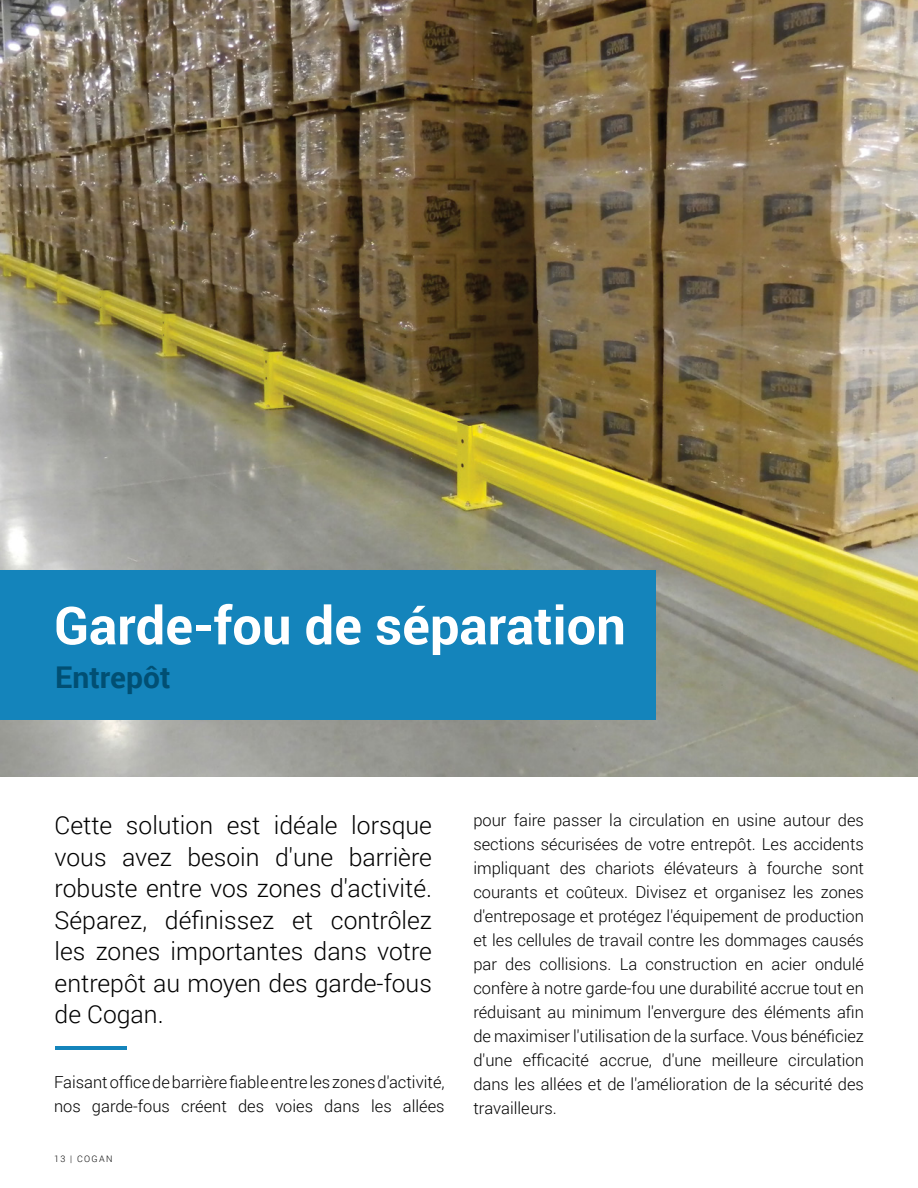
<style>
.page{position:relative;width:918px;height:1188px;background:#fff}
.page>*{position:absolute;margin:0;border:0;box-sizing:border-box;transform-origin:0 0}
.t1{font:700 52.5px "Roboto";color:#fff}
.t2{font:700 30px "Roboto";color:#014f73}
.t3{font:300 24.75px/31.5px "Roboto";color:#000;text-align:justify}
.t4{font:300 16.5px/24px "Roboto";color:#000;text-align:justify}
.t5{font:300 9px "Roboto";letter-spacing:.15em;color:#000}
</style>
<div class="page">
<img style="left:0;top:0;width:918px;height:777px">
<div style="left:0;top:570px;width:656px;height:150px;background:#1484bb"></div>
<hr style="left:56px;top:1047px;width:71px;height:3px;background:#1484bb">
<p class="t1" style="left:54px;top:589px;width:573px">Garde-fou de séparation</p>
<p class="t2" style="left:55px;top:656px;width:117px">Entrepôt</p>
<p class="t3" style="left:55px;top:809px;width:379px">Cette solution est idéale lorsque vous avez besoin d'une barrière robuste entre vos zones d'activité.<br>Séparez, définissez et contrôlez les zones importantes dans votre entrepôt au moyen des garde-fous de Cogan.</p>
<p class="t4" style="left:54px;top:1069px;width:392px">Faisant office de barrière fiable entre les zones d'activité, nos garde-fous créent des voies dans les allées</p>
<p class="t5" style="left:54px;top:1153px;width:60px">13 | COGAN</p>
<p class="t4" style="left:473px;top:807px;width:392px">pour faire passer la circulation en usine autour des sections sécurisées de votre entrepôt. Les accidents impliquant des chariots élévateurs à fourche sont courants et coûteux. Divisez et organisez les zones d'entreposage et protégez l'équipement de production et les cellules de travail contre les dommages causés par des collisions. La construction en acier ondulé confère à notre garde-fou une durabilité accrue tout en réduisant au minimum l'envergure des éléments afin de maximiser l'utilisation de la surface. Vous bénéficiez d'une efficacité accrue, d'une meilleure circulation dans les allées et de l'amélioration de la sécurité des travailleurs.</p>
</div>
